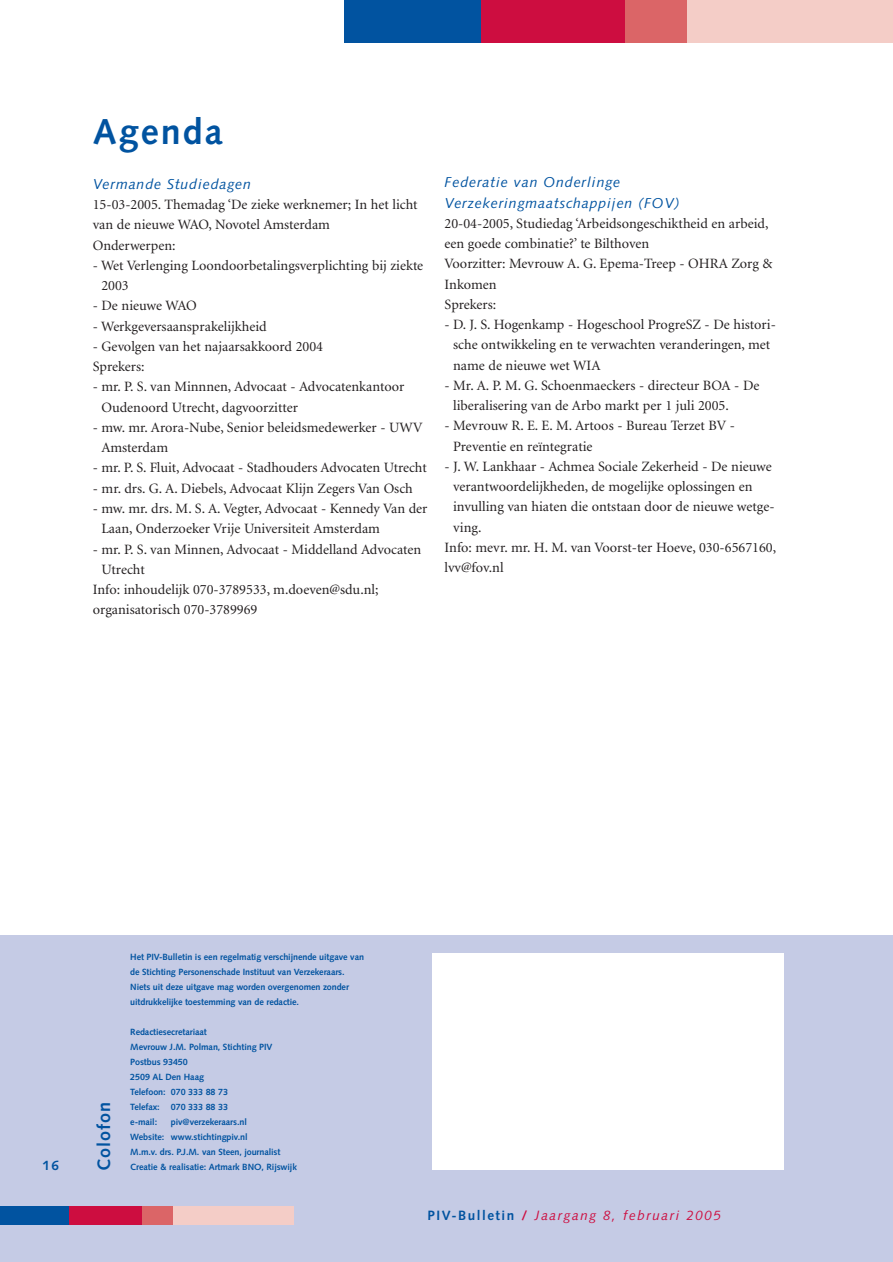
<style>
.page{position:relative;width:893px;height:1262px;background:#fff}
.page>*{position:absolute;margin:0;border:0;box-sizing:border-box;transform-origin:0 0}
.t1{font:700 36px "Syntax";letter-spacing:.055em;color:#0153a0}
.t2{font:700 18px "Syntax";letter-spacing:.055em;color:#0153a0}
.t3{font:14.25px/20.2px "Minion";color:#231f20}
.t4{font:italic 14.25px/20.2px "Syntax";letter-spacing:.055em;color:#0153a0}
.t5{font:italic 13.5px "Syntax";letter-spacing:.11em;color:#cd0d40}
.t6{font:700 13.5px "Syntax";color:#0153a0}
.t7{font:700 9px/15px "Syntax";letter-spacing:-.01em;color:#0153a0}
.s1{font-weight:700;font-style:normal;color:#0153a0}
.s2{font-weight:700;font-style:normal}
</style>
<div class="page">
<div style="left:0;top:935px;width:892px;height:326px;background:#c5cbe5"></div>
<div style="left:432px;top:953px;width:351px;height:216px;background:#fff"></div>
<div style="left:0;top:1206px;width:69px;height:18px;background:#0153a0"></div>
<div style="left:69px;top:1206px;width:73px;height:18px;background:#cd0d40"></div>
<div style="left:142px;top:1206px;width:34px;height:18px;background:#db6567"></div>
<div style="left:174px;top:1206px;width:120px;height:18px;background:#f4cdc7"></div>
<div style="left:344px;top:0;width:137px;height:43px;background:#0153a0"></div>
<div style="left:481px;top:0;width:144px;height:43px;background:#cd0d40"></div>
<div style="left:625px;top:0;width:66px;height:43px;background:#db6567"></div>
<div style="left:687px;top:0;width:205px;height:43px;background:#f4cdc7"></div>
<h1 class="t1" style="left:93px;top:117px;width:132px">Agenda</h1>
<p class="t4" style="left:93px;top:175px;width:160px">Vermande Studiedagen</p>
<p class="t3" style="left:93px;top:196px;width:326px">15-03-2005. Themadag ‘De zieke werknemer; In het licht van de nieuwe WAO, Novotel Amsterdam<br>Onderwerpen:</p>
<p class="t3" style="left:101px;top:256px;width:323px;text-indent:-9px">- Wet Verlenging Loondoorbetalingsverplichting bij ziekte<br>2003</p>
<p class="t3" style="left:93px;top:297px;width:106px">- De nieuwe WAO</p>
<p class="t3" style="left:93px;top:317px;width:175px">- Werkgeversaansprakelijkheid</p>
<p class="t3" style="left:93px;top:337px;width:232px">- Gevolgen van het najaarsakkoord 2004<br>Sprekers:</p>
<p class="t3" style="left:101px;top:378px;width:304px;text-indent:-9px">- mr. P. S. van Minnnen, Advocaat - Advocatenkantoor<br>Oudenoord Utrecht, dagvoorzitter</p>
<p class="t3" style="left:101px;top:418px;width:322px;text-indent:-9px">- mw. mr. Arora-Nube, Senior beleidsmedewerker - UWV<br>Amsterdam</p>
<p class="t3" style="left:93px;top:459px;width:335px">- mr. P. S. Fluit, Advocaat - Stadhouders Advocaten Utrecht</p>
<p class="t3" style="left:93px;top:479px;width:321px">- mr. drs. G. A. Diebels, Advocaat Klijn Zegers Van Osch</p>
<p class="t3" style="left:101px;top:499px;width:327px;text-indent:-9px">- mw. mr. drs. M. S. A. Vegter, Advocaat - Kennedy Van der<br>Laan, Onderzoeker Vrije Universiteit Amsterdam</p>
<p class="t3" style="left:93px;top:540px;width:330px">- mr. P. S. van Minnen, Advocaat - Middelland Advocaten</p>
<p class="t3" style="left:101px;top:560px;width:45px">Utrecht</p>
<p class="t3" style="left:93px;top:580px;width:287px">Info: inhoudelijk 070-3789533, m.doeven@sdu.nl;</p>
<p class="t3" style="left:93px;top:601px;width:166px">organisatorisch 070-3789969</p>
<p class="t4" style="left:444px;top:174px;width:236px">Federatie van Onderlinge<br>Verzekeringmaatschappijen (FOV)</p>
<p class="t3" style="left:444px;top:214px;width:329px">20-04-2005, Studiedag ‘Arbeidsongeschiktheid en arbeid, een goede combinatie?’ te Bilthoven<br>Voorzitter: Mevrouw A. G. Epema-Treep - OHRA Zorg &amp; Inkomen<br>Sprekers:</p>
<p class="t3" style="left:453px;top:316px;width:324px;text-indent:-9px">- D. J. S. Hogenkamp - Hogeschool ProgreSZ - De histori&shy;sche ontwikkeling en te verwachten veranderingen, met name de nieuwe wet WIA</p>
<p class="t3" style="left:453px;top:376px;width:308px;text-indent:-9px">- Mr. A. P. M. G. Schoenmaeckers - directeur BOA - De liberalisering van de Arbo markt per 1 juli 2005.</p>
<p class="t3" style="left:453px;top:417px;width:283px;text-indent:-9px">- Mevrouw R. E. E. M. Artoos - Bureau Terzet BV -<br>Preventie en reïntegratie</p>
<p class="t3" style="left:444px;top:457px;width:329px">- J. W. Lankhaar - Achmea Sociale Zekerheid - De nieuwe</p>
<p class="t3" style="left:453px;top:478px;width:301px">verantwoordelijkheden, de mogelijke oplossingen en</p>
<p class="t3" style="left:453px;top:498px;width:323px">invulling van hiaten die ontstaan door de nieuwe wetge-</p>
<p class="t3" style="left:453px;top:518px;width:30px">ving.</p>
<p class="t3" style="left:444px;top:538px;width:333px">Info: mevr. mr. H. M. van Voorst-ter Hoeve, 030-6567160,</p>
<p class="t3" style="left:444px;top:559px;width:61px">lvv@fov.nl</p>
<p class="t6" style="left:43px;top:1160px;width:18px">16</p>
<p class="t2" style="left:97px;top:1170px;width:71px;rotate:-90deg">Colofon</p>
<p class="t7" style="left:130px;top:950px;width:235px">Het PIV-Bulletin is een regelmatig verschijnende uitgave van de Stichting Personenschade Instituut van Verzekeraars.<br>Niets uit deze uitgave mag worden overgenomen zonder uitdrukkelijke toestemming van de redactie.</p>
<p class="t7" style="left:130px;top:1025px;width:144px">Redactiesecretariaat<br>Mevrouw J.M. Polman, Stichting PIV<br>Postbus 93450<br>2509 AL Den Haag<br>Telefoon: 070 333 88 73<br>Telefax: 070 333 88 33<br>e-mail:</p>
<p class="t7" style="left:130px;top:1115px;width:168px;text-indent:41px">piv@verzekeraars.nl<br>Website: www.stichtingpiv.nl<br>M.m.v. drs. P.J.M. van Steen, journalist Creatie &amp; realisatie: Artmark BNO, Rijswijk</p>
<p class="t5" style="left:427px;top:1210px;width:295px"><span class="s1">PIV-Bulletin</span> <span class="s2">/</span> Jaargang 8, februari 2005</p>
</div>
